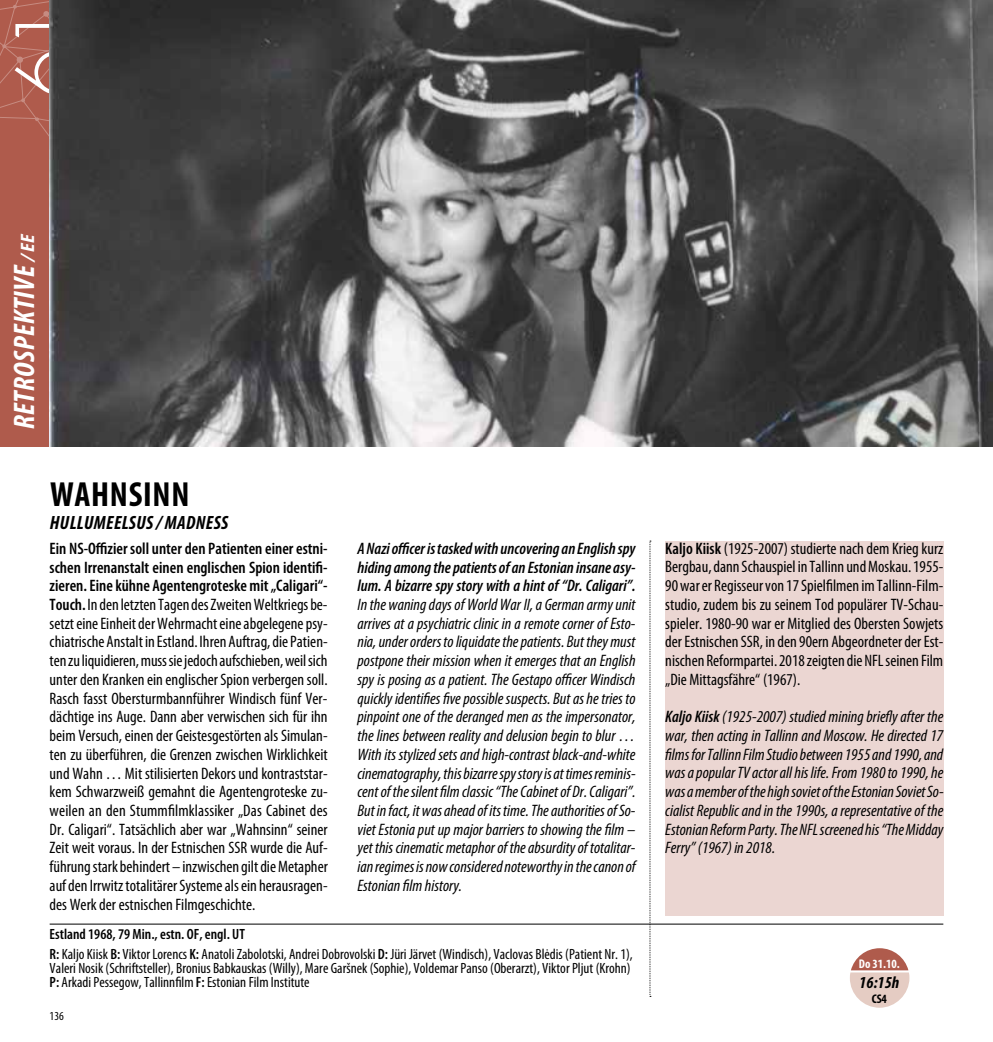
<style>
.page{position:relative;width:993px;height:1042px;background:#fff}
.page>*{position:absolute;margin:0;border:0;box-sizing:border-box;transform-origin:0 0}
.t1{font:700 condensed 35px "Myriad Pro";letter-spacing:.02em;color:#000}
.t2{font:italic 700 condensed 29.75px "Myriad Pro";color:#fff}
.t3{font:italic 700 condensed 19.25px "Myriad Pro";letter-spacing:.02em;color:#000}
.t4{font:italic 700 condensed 16.8px "Myriad Pro";color:#000}
.t5{font:condensed 16.62px/18.7px "Myriad Pro";color:#000;text-align:justify}
.t6{font:italic condensed 16.62px/18.7px "Myriad Pro";color:#000;text-align:justify}
.t7{font:italic 600 condensed 16.62px/18.7px "Myriad Pro";color:#000;text-align:justify}
.t8{font:condensed 14.88px/19.8px "Myriad Pro";color:#000}
.t9{font:700 condensed 12.6px "Myriad Pro";color:#fff}
.t10{font:700 condensed 12.6px "Myriad Pro";color:#000}
.t11{font:condensed 12.25px "Myriad Pro";color:#000}
.s1{font-size:19.43px}
.s2{font-weight:600}
</style>
<div class="page">
<hr style="left:50px;top:924px;width:893px;height:1px;background:#000">
<div style="left:665px;top:541px;width:278px;height:374px;background:#ebd6d2"></div>
<svg style="left:649px;top:541px;width:1px;height:456px"></svg>
<svg style="left:850px;top:948px;width:59px;height:60px"></svg>
<div style="left:0;top:0;width:50px;height:446px;background:#af5b4c"></div>
<svg style="left:0;top:0;width:50px;height:196px"></svg>
<img style="left:50px;top:0;width:942px;height:446px">
<h2 class="t2" style="left:6px;top:429px;width:196px;rotate:-90deg">RETROSPEKTIVE <span class="s1">/EE</span></h2>
<h1 class="t1" style="left:50px;top:472px;width:141px">WAHNSINN</h1>
<p class="t3" style="left:50px;top:510px;width:180px">HULLUMEELSUS / MADNESS</p>
<p class="t5" style="left:50px;top:539px;width:279px"><span class="s2">Ein NS-Offizier soll unter den Patienten einer estni&shy;schen Irrenanstalt einen englischen Spion identifi&shy;zieren. Eine kühne Agentengroteske mit „Caligari“- Touch.</span> In den letzten Tagen des Zweiten Weltkriegs be&shy;setzt eine Einheit der Wehrmacht eine abgelegene psy&shy;chiatrische Anstalt in Estland. Ihren Auftrag, die Patien&shy;ten zu liquidieren, muss sie jedoch aufschieben, weil sich unter den Kranken ein englischer Spion verbergen soll.<br>Rasch fasst Obersturmbannführer Windisch fünf Ver&shy;dächtige ins Auge. Dann aber verwischen sich für ihn beim Versuch, einen der Geistesgestörten als Simulan&shy;ten zu überführen, die Grenzen zwischen Wirklichkeit und Wahn … Mit stilisierten Dekors und kontraststar&shy;kem Schwarzweiß gemahnt die Agentengroteske zu&shy;weilen an den Stummfilmklassiker „Das Cabinet des Dr. Caligari“. Tatsächlich aber war „Wahnsinn“ seiner Zeit weit voraus. In der Estnischen SSR wurde die Auf&shy;führung stark behindert – inzwischen gilt die Metapher auf den Irrwitz totalitärer Systeme als ein herausragen&shy;des Werk der estnischen Filmgeschichte.</p>
<p class="t7" style="left:357px;top:539px;width:279px">A Nazi officer is tasked with uncovering an English spy hiding among the patients of an Estonian insane asy&shy;lum. A bizarre spy story with a hint of “Dr. Caligari”.</p>
<p class="t6" style="left:357px;top:595px;width:280px">In the waning days of World War II, a German army unit arrives at a psychiatric clinic in a remote corner of Esto&shy;nia, under orders to liquidate the patients. But they must postpone their mission when it emerges that an English spy is posing as a patient. The Gestapo officer Windisch quickly identifies five possible suspects. But as he tries to pinpoint one of the deranged men as the impersonator, the lines between reality and delusion begin to blur … With its stylized sets and high-contrast black-and-white cinematography, this bizarre spy story is at times reminis&shy;cent of the silent film classic “The Cabinet of Dr. Caligari”.<br>But in fact, it was ahead of its time. The authorities of So&shy;viet Estonia put up major barriers to showing the film – yet this cinematic metaphor of the absurdity of totalitar&shy;ian regimes is now considered noteworthy in the canon of Estonian film history.</p>
<p class="t5" style="left:665px;top:539px;width:279px"><span class="s2">Kaljo Kiisk</span> (1925-2007) studierte nach dem Krieg kurz Bergbau, dann Schauspiel in Tallinn und Moskau. 1955- 90 war er Regisseur von 17 Spielfilmen im Tallinn-Film&shy;studio, zudem bis zu seinem Tod populärer TV-Schau&shy;spieler. 1980-90 war er Mitglied des Obersten Sowjets der Estnischen SSR, in den 90ern Abgeordneter der Est&shy;nischen Reformpartei. 2018 zeigten die NFL seinen Film „Die Mittagsfähre“ (1967).</p>
<p class="t6" style="left:665px;top:707px;width:280px"><span class="s2">Kaljo Kiisk</span> (1925-2007) studied mining briefly after the war, then acting in Tallinn and Moscow. He directed 17 films for Tallinn Film Studio between 1955 and 1990, and was a popular TV actor all his life. From 1980 to 1990, he was a member of the high soviet of the Estonian Soviet So&shy;cialist Republic and in the 1990s, a representative of the Estonian Reform Party. The NFL screened his “The Midday Ferry” (1967) in 2018.</p>
<p class="t8" style="left:50px;top:924px;width:584px"><span class="s2">Estland 1968, 79 Min., estn. OF, engl. UT<br>R:</span> Kaljo Kiisk <span class="s2">B:</span> Viktor Lorencs <span class="s2">K:</span> Anatoli Zabolotski, Andrei Dobrovolski <span class="s2">D:</span> Jüri Järvet (Windisch), Vaclovas Blėdis (Patient Nr. 1),</p>
<p class="t8" style="left:50px;top:961px;width:582px;line-height:14px">Valeri Nosik (Schriftsteller), Bronius Babkauskas (Willy), Mare Garšnek (Sophie), Voldemar Panso (Oberarzt), Viktor Pljut (Krohn)<br><span class="s2">P:</span> Arkadi Pessegow, Tallinnfilm <span class="s2">F:</span> Estonian Film Institute</p>
<p class="t9" style="left:858px;top:955px;width:42px">Do 31.10.</p>
<p class="t4" style="left:859px;top:972px;width:42px">16:15h</p>
<p class="t10" style="left:871px;top:990px;width:17px">CS4</p>
<p class="t11" style="left:50px;top:1009px;width:16px">136</p>
</div>
